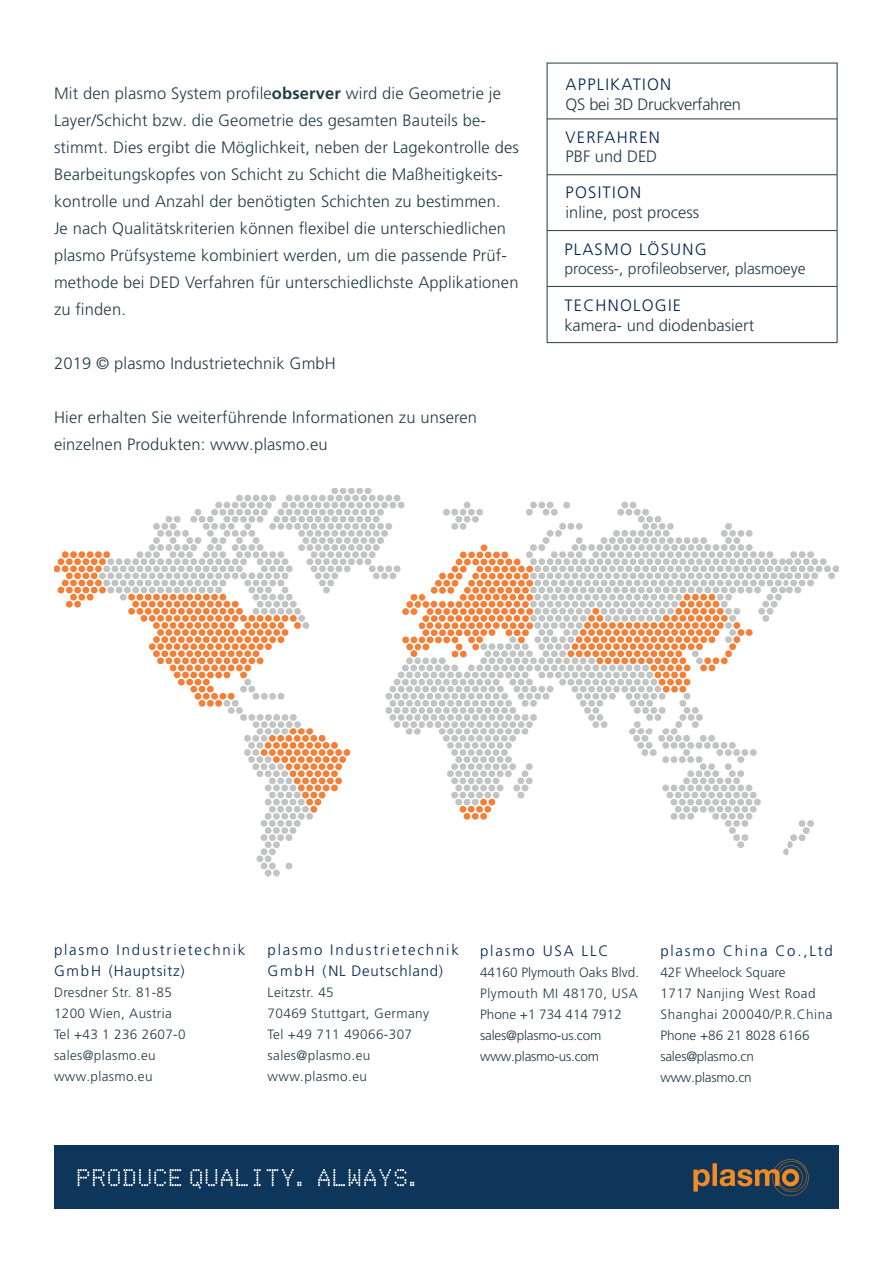
<style>
.page{position:relative;width:893px;height:1263px;background:#fff}
.page>*{position:absolute;margin:0;border:0;box-sizing:border-box;transform-origin:0 0}
.t1{font:300 16.5px/27px "Frutiger LT Pro";letter-spacing:.01em;color:#233c48}
.t2{font:300 16.5px "Frutiger LT Pro";letter-spacing:.075em;color:#002451}
.t3{font:300 16.5px "Frutiger LT Pro";letter-spacing:-.02em;color:#233c48}
.t4{font:300 15.75px "Frutiger LT Pro";color:#233c48}
.t5{font:300 15px/21px "Frutiger LT Pro";letter-spacing:.12em;color:#002451}
.t6{font:300 13.5px/21px "Frutiger LT Pro";color:#233c48}
.t7{font:300 13.5px/21px "Frutiger LT Pro";letter-spacing:.025em;color:#233c48}
.s1{font-weight:700}
</style>
<div class="page">
<img style="left:54px;top:1146px;width:785px;height:63px">
<img style="left:54px;top:488px;width:785px;height:388px">
<hr style="left:547px;top:342px;width:290px;height:1px;background:#233c48">
<hr style="left:547px;top:63px;width:290px;height:1px;background:#233c48">
<hr style="left:547px;top:119px;width:290px;height:1px;background:#233c48">
<hr style="left:547px;top:174px;width:290px;height:1px;background:#233c48">
<hr style="left:547px;top:230px;width:290px;height:1px;background:#233c48">
<hr style="left:547px;top:286px;width:290px;height:1px;background:#233c48">
<hr style="left:547px;top:63px;width:1px;height:280px;background:#233c48">
<hr style="left:837px;top:63px;width:1px;height:280px;background:#233c48">
<p class="t1" style="left:54px;top:80px;width:466px">Mit den plasmo System profile<span class="s1">observer</span> wird die Geometrie je Layer/Schicht bzw. die Geometrie des gesamten Bauteils be&shy;stimmt. Dies ergibt die Möglichkeit, neben der Lagekontrolle des Bearbeitungskopfes von Schicht zu Schicht die Maßheitigkeits&shy;kontrolle und Anzahl der benötigten Schichten zu bestimmen.<br>Je nach Qualitätskriterien können flexibel die unterschiedlichen plasmo Prüfsysteme kombiniert werden, um die passende Prüf&shy;methode bei DED Verfahren für unterschiedlichste Applikationen zu finden.</p>
<p class="t1" style="left:54px;top:350px;width:283px">2019 © plasmo Industrietechnik GmbH</p>
<p class="t1" style="left:54px;top:404px;width:425px">Hier erhalten Sie weiterführende Informationen zu unseren einzelnen Produkten: www.plasmo.eu</p>
<p class="t2" style="left:566px;top:75px;width:107px">APPLIKATION</p>
<p class="t3" style="left:566px;top:95px;width:177px">QS bei 3D Druckverfahren</p>
<p class="t2" style="left:566px;top:127px;width:96px">VERFAHREN</p>
<p class="t1" style="left:566px;top:143px;width:93px">PBF und DED</p>
<p class="t2" style="left:566px;top:183px;width:77px">POSITION</p>
<p class="t1" style="left:566px;top:199px;width:135px">inline, post process</p>
<p class="t2" style="left:564px;top:239px;width:144px">PLASMO LÖSUNG</p>
<p class="t4" style="left:564px;top:259px;width:243px">process-, profileobserver, plasmoeye</p>
<p class="t2" style="left:564px;top:296px;width:118px">TECHNOLOGIE</p>
<p class="t1" style="left:564px;top:312px;width:191px">kamera- und diodenbasiert</p>
<p class="t5" style="left:54px;top:940px;width:193px">plasmo Industrietechnik<br>GmbH (Hauptsitz)</p>
<p class="t7" style="left:54px;top:982px;width:133px">Dresdner Str. 81-85<br>1200 Wien, Austria<br>Tel +43 1 236 2607-0 sales@plasmo.eu www.plasmo.eu</p>
<p class="t5" style="left:268px;top:940px;width:193px">plasmo Industrietechnik<br>GmbH (NL Deutschland)</p>
<p class="t7" style="left:268px;top:982px;width:163px">Leitzstr. 45<br>70469 Stuttgart, Germany<br>Tel +49 711 49066-307 sales@plasmo.eu www.plasmo.eu</p>
<p class="t5" style="left:480px;top:941px;width:130px">plasmo USA LLC</p>
<p class="t6" style="left:480px;top:962px;width:161px">44160 Plymouth Oaks Blvd.<br>Plymouth MI 48170, USA<br>Phone +1 734 414 7912 sales@plasmo-us.com www.plasmo-us.com</p>
<p class="t5" style="left:660px;top:941px;width:174px">plasmo China Co.,Ltd</p>
<p class="t6" style="left:660px;top:962px;width:174px">42F Wheelock Square<br>1717 Nanjing West Road<br>Shanghai 200040/P.R.China<br>Phone +86 21 8028 6166 sales@plasmo.cn www.plasmo.cn</p>
</div>
